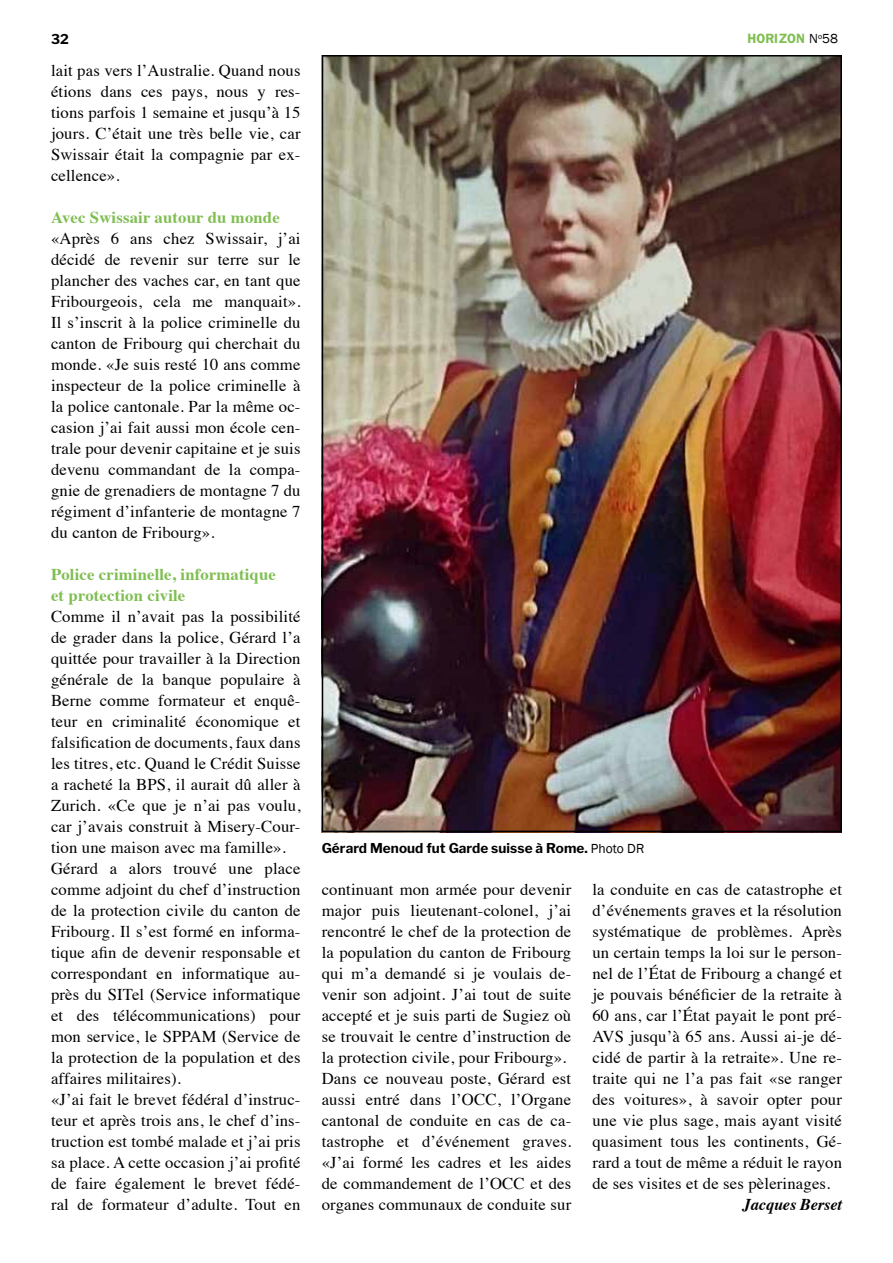
<style>
.page{position:relative;width:893px;height:1263px;background:#fff}
.page>*{position:absolute;margin:0;border:0;box-sizing:border-box;transform-origin:0 0}
.t1{font:16.5px/21px "Times";letter-spacing:.01em;color:#000;text-align:justify}
.t2{font:700 16.5px/21px "Times";letter-spacing:.01em;color:#80be52}
.t3{font:italic 700 16.5px "Times";letter-spacing:-.01em;color:#000}
.t4{font:700 13.5px "Libre Franklin";letter-spacing:.005em;color:#000}
.t5{font:600 13.5px "Franklin Gothic LT";color:#80be52}
.s1{font-family:"Franklin Gothic";font-weight:400;color:#000}
.s2{font-family:"Franklin Gothic";font-weight:400}
</style>
<div class="page">
<img style="left:325px;top:58px;width:514px;height:771px">
<p class="t4" style="left:51px;top:31px;width:19px">32</p>
<p class="t5" style="left:748px;top:31px;width:92px">HORIZON <span class="s1">N</span><sup>o</sup><span class="s1">58</span></p>
<p class="t1" style="left:51px;top:59px;width:251px">lait pas vers l’Australie. Quand nous étions dans ces pays, nous y res&shy;tions parfois 1 semaine et jusqu’à 15 jours. C’était une très belle vie, car Swissair était la compagnie par ex&shy;cellence».</p>
<p class="t2" style="left:51px;top:205px;width:230px">Avec Swissair autour du monde</p>
<p class="t1" style="left:51px;top:227px;width:251px">«Après 6 ans chez Swissair, j’ai décidé de revenir sur terre sur le plancher des vaches car, en tant que Fribourgeois, cela me manquait».<br>Il s’inscrit à la police criminelle du canton de Fribourg qui cherchait du monde. «Je suis resté 10 ans comme inspecteur de la police criminelle à la police cantonale. Par la même oc&shy;casion j’ai fait aussi mon école cen&shy;trale pour devenir capitaine et je suis devenu commandant de la compa&shy;gnie de grenadiers de montagne 7 du régiment d’infanterie de montagne 7 du canton de Fribourg».</p>
<p class="t2" style="left:51px;top:562px;width:226px">Police criminelle, informatique et protection civile</p>
<p class="t1" style="left:51px;top:605px;width:251px;text-align:left">Comme il n’avait pas la possibilité de grader dans la police, Gérard l’a quittée pour travailler à la Direction générale de la banque populaire à Berne comme formateur et enquê&shy;teur en criminalité économique et falsification de documents, faux dans les titres, etc. Quand le Crédit Suisse a racheté la BPS, il aurait dû aller à Zurich. «Ce que je n’ai pas voulu, car j’avais construit à Misery-Cour&shy;tion une maison avec ma famille».<br>Gérard a alors trouvé une place comme adjoint du chef d’instruction de la protection civile du canton de Fribourg. Il s’est formé en informa&shy;tique afin de devenir responsable et correspondant en informatique au&shy;près du SITel (Service informatique et des télécommunications) pour mon service, le SPPAM (Service de la protection de la population et des affaires militaires).<br>«J’ai fait le brevet fédéral d’instruc&shy;teur et après trois ans, le chef d’ins&shy;truction est tombé malade et j’ai pris sa place. A cette occasion j’ai profité de faire également le brevet fédé&shy;ral de formateur d’adulte. Tout en</p>
<p class="t4" style="left:322px;top:840px;width:324px">Gérard Menoud fut Garde suisse à Rome. <span class="s2">Photo DR</span></p>
<p class="t1" style="left:322px;top:878px;width:251px;text-align:left">continuant mon armée pour devenir major puis lieutenant-colonel, j’ai rencontré le chef de la protection de la population du canton de Fribourg qui m’a demandé si je voulais de&shy;venir son adjoint. J’ai tout de suite accepté et je suis parti de Sugiez où se trouvait le centre d’instruction de la protection civile, pour Fribourg».<br>Dans ce nouveau poste, Gérard est aussi entré dans l’OCC, l’Organe cantonal de conduite en cas de ca&shy;tastrophe et d’événement graves. «J’ai formé les cadres et les aides de commandement de l’OCC et des organes communaux de conduite sur</p>
<p class="t1" style="left:592px;top:878px;width:251px">la conduite en cas de catastrophe et d’événements graves et la résolution systématique de problèmes. Après un certain temps la loi sur le person&shy;nel de l’État de Fribourg a changé et je pouvais bénéficier de la retraite à 60 ans, car l’État payait le pont pré-AVS jusqu’à 65 ans. Aussi ai-je dé&shy;cidé de partir à la retraite». Une re&shy;traite qui ne l’a pas fait «se ranger des voitures», à savoir opter pour une vie plus sage, mais ayant visité quasiment tous les continents, Gé&shy;rard a tout de même a réduit le rayon de ses visites et de ses pèlerinages.</p>
<p class="t3" style="left:743px;top:1189px;width:101px">Jacques Berset</p>
</div>
